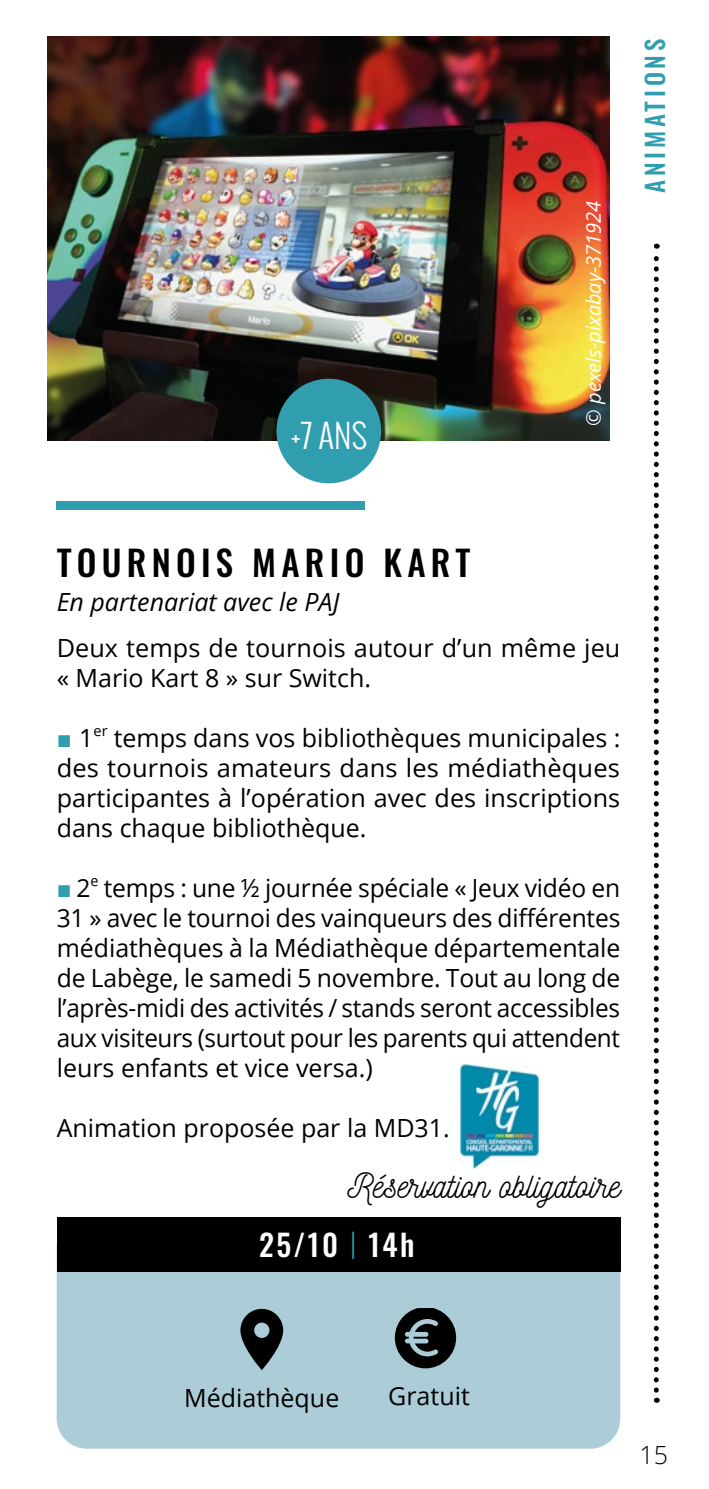
<style>
.page{position:relative;width:709px;height:1489px;background:#fff}
.page>*{position:absolute;margin:0;border:0;box-sizing:border-box;transform-origin:0 0}
.t1{font:35px "Nickainley";color:#000}
.t2{font:500 35px "Oswald";letter-spacing:.15em;color:#000}
.t3{font:300 33px "Oswald";color:#fff}
.t4{font:500 30px "Oswald";letter-spacing:.08em;color:#fff}
.t5{font:25px/30px "Open Sans";color:#000;text-align:justify}
.t6{font:italic 25px "Open Sans";color:#000}
.t7{font:500 25px "Oswald";letter-spacing:.15em;color:#309eaf}
.t8{font:300 25px "Open Sans";color:#000}
.t9{font:italic 20px "Open Sans";color:#fff}
.s1{font-family:"Tahoma";color:#309eaf}
.s2{font-weight:300;color:#309eaf}
</style>
<div class="page">
<img style="left:47px;top:36px;width:562px;height:404px">
<div style="left:57px;top:1216px;width:563px;height:232px;background:#accdd7;border-radius:30px"></div>
<div style="left:57px;top:500px;width:308px;height:9px;background:#309eaf"></div>
<svg style="left:240px;top:1308px;width:43px;height:61px"></svg>
<svg style="left:395px;top:1308px;width:61px;height:60px"></svg>
<div style="left:57px;top:1216px;width:563px;height:55px;background:#000"></div>
<svg style="left:653px;top:244px;width:5px;height:1145px"></svg>
<div style="left:276px;top:379px;width:105px;height:104px;background:#309eaf;border-radius:50%"></div>
<img style="left:461px;top:1063px;width:78px;height:105px">
<h2 class="t3" style="left:290px;top:410px;width:78px">+7 ANS</h2>
<p class="t9" style="left:579px;top:425px;width:226px;rotate:-90deg">© pexels-pixabay-371924</p>
<p class="t7" style="left:642px;top:193px;width:156px;rotate:-90deg">ANIMATIONS</p>
<h1 class="t2" style="left:57px;top:544px;width:415px">TOURNOIS MARIO KART</h1>
<p class="t6" style="left:57px;top:584px;width:284px">En partenariat avec le PAJ</p>
<p class="t5" style="left:57px;top:632px;width:565px">Deux temps de tournois autour d’un même jeu « Mario Kart 8 » sur Switch.</p>
<p class="t5" style="left:57px;top:722px;width:565px"><span class="s1">■</span> 1<sup>er</sup> temps dans vos bibliothèques municipales : des tournois amateurs dans les médiathèques participantes à l’opération avec des inscriptions dans chaque bibliothèque.</p>
<p class="t5" style="left:57px;top:872px;width:565px"><span class="s1">■</span> 2<sup>e</sup> temps : une ½ journée spéciale « Jeux vidéo en 31 » avec le tournoi des vainqueurs des différentes médiathèques à la Médiathèque départementale de Labège, le samedi 5 novembre. Tout au long de l’après-midi des activités / stands seront accessibles aux visiteurs (surtout pour les parents qui attendent leurs enfants et vice versa.)</p>
<p class="t5" style="left:57px;top:1112px;width:394px">Animation proposée par la MD31.</p>
<h1 class="t1" style="left:347px;top:1162px;width:274px">Réservation obligatoire</h1>
<p class="t4" style="left:259px;top:1228px;width:157px">25/10 <span class="s2">|</span> 14h</p>
<p class="t5" style="left:184px;top:1381px;width:157px">Médiathèque</p>
<p class="t5" style="left:388px;top:1380px;width:83px">Gratuit</p>
<p class="t8" style="left:639px;top:1437px;width:30px">15</p>
</div>
